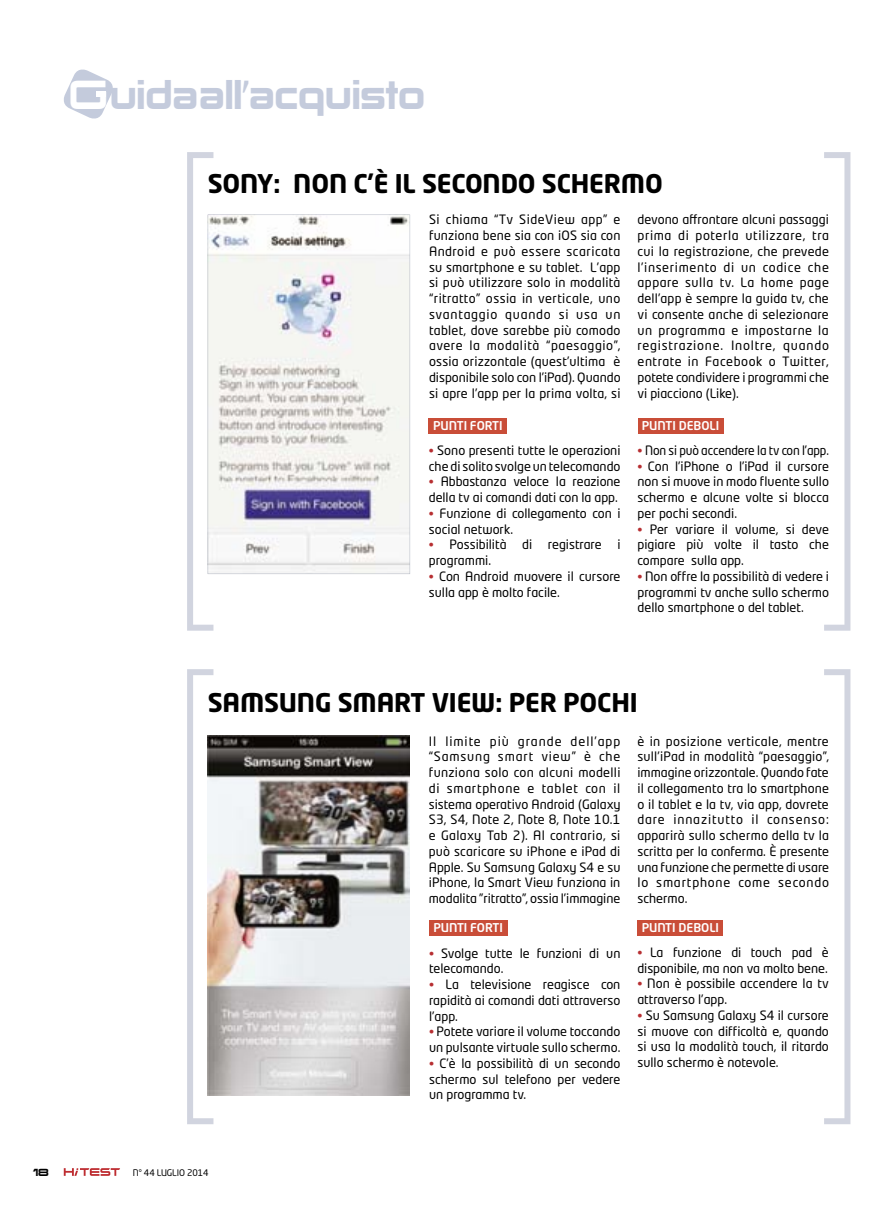
<style>
.page{position:relative;width:893px;height:1212px;background:#fff}
.page>*{position:absolute;margin:0;border:0;box-sizing:border-box;transform-origin:0 0}
.t1{font:35.4px "Korataki";color:#c4cbdc;scale:.85 1}
.t2{font:700 25.5px "Neo Tech Pro";letter-spacing:-.01em;color:#000}
.t3{font:12.75px/15.8px "Neo Tech Pro";color:#000;text-align:justify}
.t4{font:12.75px "Neo Tech Pro";color:#000;scale:.95 1}
.t5{font:500 12px "Neo Tech Pro";color:#fff}
.t6{font:9px "Neo Tech Pro";letter-spacing:-.01em;color:#000}
.t7{font:9px "Korataki";color:#000}
.s1{color:#fff}
.s2{font-size:12px;color:#b72f32}
</style>
<div class="page">
<svg style="left:187px;top:152px;width:26px;height:479px"></svg>
<svg style="left:824px;top:152px;width:26px;height:479px"></svg>
<svg style="left:187px;top:669px;width:26px;height:455px"></svg>
<svg style="left:824px;top:669px;width:26px;height:455px"></svg>
<svg style="left:64px;top:1168px;width:56px;height:8px"></svg>
<svg style="left:64px;top:69px;width:49px;height:50px"></svg>
<div style="left:96px;top:92px;width:10px;height:5px;background:#fff"></div>
<div style="left:429px;top:418px;width:78px;height:15px;background:#c94d38"></div>
<div style="left:637px;top:418px;width:86px;height:15px;background:#c94d38"></div>
<div style="left:429px;top:920px;width:78px;height:15px;background:#c94d38"></div>
<div style="left:637px;top:920px;width:86px;height:15px;background:#c94d38"></div>
<svg style="left:208px;top:215px;width:202px;height:359px;fill:#f5f5f1"></svg>
<img style="left:208px;top:736px;width:202px;height:359px">
<h1 class="t1" style="left:69px;top:74px;width:420px"><span class="s1">G</span>uida all’acquisto</h1>
<h2 class="t2" style="left:208px;top:167px;width:457px">SONY: NON C’È IL SECONDO SCHERMO</h2>
<p class="t3" style="left:429px;top:212px;width:193px">Si chiama “Tv SideView app” e funziona bene sia con iOS sia con Android e può essere scaricata su smartphone e su tablet. L’app si può utilizzare solo in modalità “ritratto” ossia in verticale, uno svantaggio quando si usa un tablet, dove sarebbe più comodo avere la modalità “paesaggio”, ossia orizzontale (quest’ultima è disponibile solo con l’iPad). Quando si apre l’app per la prima volta, si</p>
<p class="t3" style="left:637px;top:212px;width:193px">devono affrontare alcuni passaggi prima di poterla utilizzare, tra cui la registrazione, che prevede l’inserimento di un codice che appare sulla tv. La home page dell’app è sempre la guida tv, che vi consente anche di selezionare un programma e impostarne la registrazione. Inoltre, quando entrate in Facebook o Twitter, potete condividere i programmi che vi piacciono (Like).</p>
<p class="t5" style="left:433px;top:418px;width:71px">PUNTI FORTI</p>
<p class="t3" style="left:429px;top:442px;width:193px"><span class="s2">•</span> Sono presenti tutte le operazioni che di solito svolge un telecomando</p>
<p class="t3" style="left:429px;top:474px;width:193px"><span class="s2">•</span> Abbastanza veloce la reazione della tv ai comandi dati con la app.</p>
<p class="t3" style="left:429px;top:505px;width:193px"><span class="s2">•</span> Funzione di collegamento con i social network.</p>
<p class="t3" style="left:429px;top:537px;width:193px"><span class="s2">•</span> Possibilità di registrare i programmi.</p>
<p class="t3" style="left:429px;top:568px;width:193px"><span class="s2">•</span> Con Android muovere il cursore sulla app è molto facile.</p>
<p class="t5" style="left:642px;top:418px;width:79px">PUNTI DEBOLI</p>
<p class="t4" style="left:637px;top:442px;width:203px"><span class="s2">•</span> Non si può accendere la tv con l’app.</p>
<p class="t3" style="left:637px;top:458px;width:193px"><span class="s2">•</span> Con l’iPhone o l’iPad il cursore non si muove in modo fluente sullo schermo e alcune volte si blocca per pochi secondi.</p>
<p class="t3" style="left:637px;top:521px;width:193px"><span class="s2">•</span> Per variare il volume, si deve pigiare più volte il tasto che compare sulla app.</p>
<p class="t3" style="left:637px;top:568px;width:193px"><span class="s2">•</span> Non offre la possibilità di vedere i programmi tv anche sullo schermo dello smartphone o del tablet.</p>
<h2 class="t2" style="left:208px;top:686px;width:431px">SAMSUNG SMART VIEW: PER POCHI</h2>
<p class="t3" style="left:429px;top:733px;width:193px">Il limite più grande dell’app “Samsung smart view” è che funziona solo con alcuni modelli di smartphone e tablet con il sistema operativo Android (Galaxy S3, S4, Note 2, Note 8, Note 10.1 e Galaxy Tab 2). Al contrario, si può scaricare su iPhone e iPad di Apple. Su Samsung Galaxy S4 e su iPhone, la Smart View funziona in modalita ”ritratto”, ossia l’immagine</p>
<p class="t3" style="left:637px;top:733px;width:193px">è in posizione verticale, mentre sull’iPad in modalità “paesaggio”, immagine orizzontale. Quando fate il collegamento tra lo smartphone o il tablet e la tv, via app, dovrete dare innazitutto il consenso: apparirà sullo schermo della tv la scritta per la conferma. È presente una funzione che permette di usare lo smartphone come secondo schermo.</p>
<p class="t7" style="left:33px;top:1167px;width:17px">18</p>
<p class="t6" style="left:133px;top:1167px;width:77px">N° 44 LUGLIO 2014</p>
<p class="t5" style="left:433px;top:920px;width:71px">PUNTI FORTI</p>
<p class="t3" style="left:429px;top:945px;width:193px"><span class="s2">•</span> Svolge tutte le funzioni di un telecomando.</p>
<p class="t3" style="left:429px;top:976px;width:193px"><span class="s2">•</span> La televisione reagisce con rapidità ai comandi dati attraverso l’app.</p>
<p class="t3" style="left:429px;top:1024px;width:193px"><span class="s2">•</span> Potete variare il volume toccando un pulsante virtuale sullo schermo.</p>
<p class="t3" style="left:429px;top:1055px;width:193px"><span class="s2">•</span> C’è la possibilità di un secondo schermo sul telefono per vedere un programma tv.</p>
<p class="t5" style="left:642px;top:920px;width:79px">PUNTI DEBOLI</p>
<p class="t3" style="left:637px;top:944px;width:193px"><span class="s2">•</span> La funzione di touch pad è disponibile, ma non va molto bene.</p>
<p class="t3" style="left:637px;top:976px;width:193px"><span class="s2">•</span> Non è possibile accendere la tv attraverso l’app.</p>
<p class="t3" style="left:637px;top:1007px;width:193px"><span class="s2">•</span> Su Samsung Galaxy S4 il cursore si muove con difficoltà e, quando si usa la modalità touch, il ritardo sullo schermo è notevole.</p>
</div>
